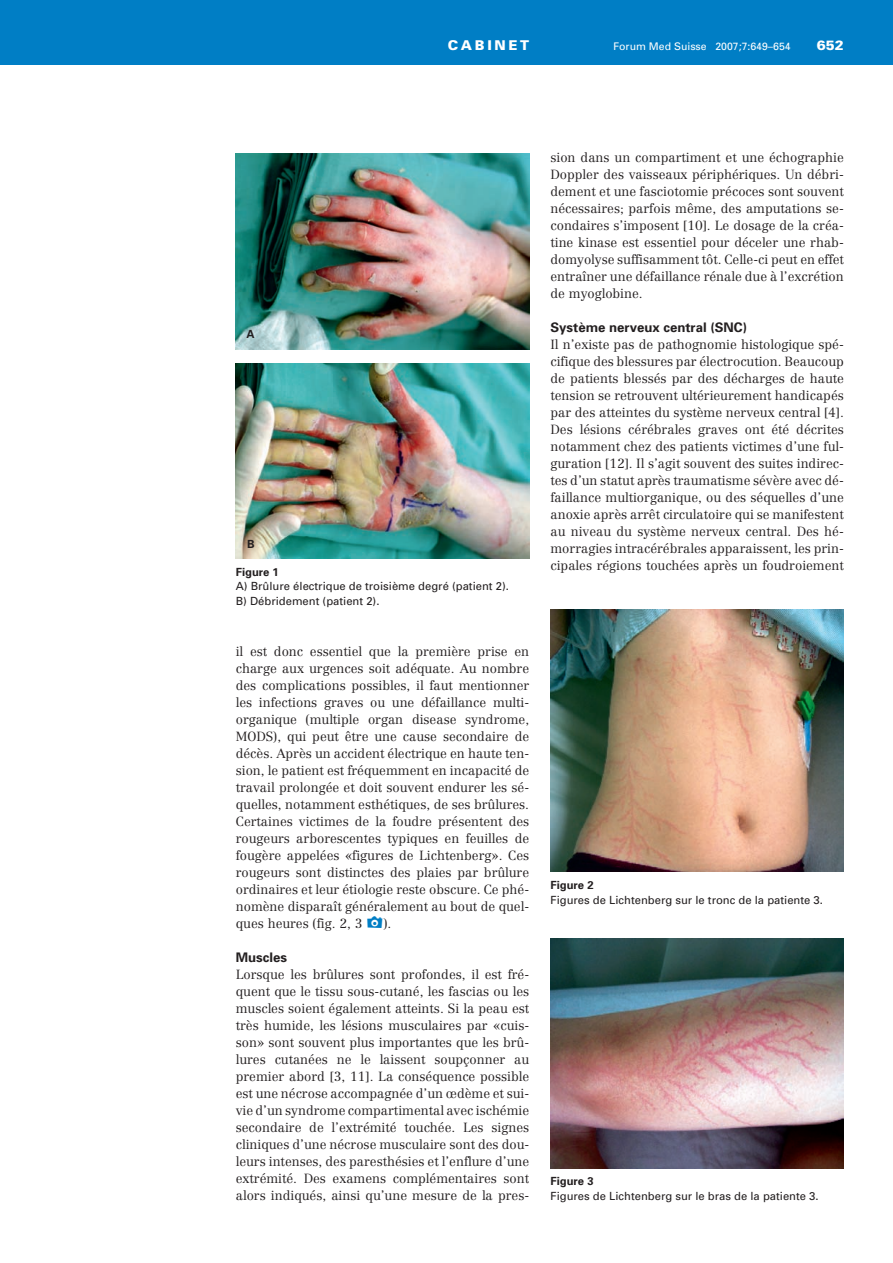
<style>
.page{position:relative;width:893px;height:1263px;background:#fff}
.page>*{position:absolute;margin:0;border:0;box-sizing:border-box;transform-origin:0 0}
.t1{font:900 13.5px "Univers";letter-spacing:.2em;color:#fff}
.t2{font:700 13.2px "Univers";color:#231f20}
.t3{font:300 13.05px/17px "Centennial";color:#231f20;text-align:justify}
.t4{font:11.25px/14.9px "Univers";color:#231f20}
.t5{font:700 11.25px "Univers";color:#231f20}
.t6{font:10.5px "Univers";color:#fff}
</style>
<div class="page">
<div style="left:0;top:0;width:893px;height:64px;background:#007ec5"></div>
<img style="left:550px;top:609px;width:294px;height:263px">
<img style="left:550px;top:938px;width:294px;height:230px">
<img style="left:236px;top:154px;width:293px;height:195px">
<img style="left:236px;top:363px;width:293px;height:196px">
<p class="t1" style="left:448px;top:40px;width:83px">CABINET</p>
<p class="t6" style="left:613px;top:42px;width:179px">Forum Med Suisse 2007;7:649–654</p>
<p class="t1" style="left:817px;top:40px;width:29px">652</p>
<p class="t5" style="left:246px;top:330px;width:10px">A</p>
<p class="t5" style="left:247px;top:539px;width:9px">B</p>
<p class="t5" style="left:236px;top:567px;width:45px">Figure 1</p>
<p class="t4" style="left:236px;top:580px;width:275px">A) Brûlure électrique de troisième degré (patient 2).<br>B) Débridement (patient 2).</p>
<p class="t3" style="left:236px;top:643px;width:295px">il est donc essentiel que la première prise en charge aux urgences soit adéquate. Au nombre des complications possibles, il faut mentionner les infections graves ou une défaillance multi&shy;organique (multiple organ disease syndrome, MODS), qui peut être une cause secondaire de décès. Après un accident électrique en haute ten&shy;sion, le patient est fréquemment en incapacité de travail prolongée et doit souvent endurer les sé&shy;quelles, notamment esthétiques, de ses brûlures.<br>Certaines victimes de la foudre présentent des rougeurs arborescentes typiques en feuilles de fougère appelées «figures de Lichtenberg». Ces rougeurs sont distinctes des plaies par brûlure ordinaires et leur étiologie reste obscure. Ce phé&shy;nomène disparaît généralement au bout de quel&shy;ques heures (fig. 2, 3</p>
<p class="t3" style="left:383px;top:916px;width:9px">).</p>
<p class="t2" style="left:236px;top:952px;width:53px">Muscles</p>
<p class="t3" style="left:236px;top:967px;width:295px">Lorsque les brûlures sont profondes, il est fré&shy;quent que le tissu sous-cutané, les fascias ou les muscles soient également atteints. Si la peau est très humide, les lésions musculaires par «cuis&shy;son» sont souvent plus importantes que les brû&shy;lures cutanées ne le laissent soupçonner au premier abord [3, 11]. La conséquence possible est une nécrose accompagnée d’un œdème et sui&shy;vie d’un syndrome compartimental avec ischémie secondaire de l’extrémité touchée. Les signes cliniques d’une nécrose musculaire sont des dou&shy;leurs intenses, des paresthésies et l’enflure d’une extrémité. Des examens complémentaires sont alors indiqués, ainsi qu’une mesure de la pres-</p>
<p class="t3" style="left:550px;top:150px;width:295px">sion dans un compartiment et une échographie Doppler des vaisseaux périphériques. Un débri&shy;dement et une fasciotomie précoces sont souvent nécessaires; parfois même, des amputations se&shy;condaires s’imposent [10]. Le dosage de la créa&shy;tine kinase est essentiel pour déceler une rhab&shy;domyolyse suffisamment tôt. Celle-ci peut en effet entraîner une défaillance rénale due à l’excrétion de myoglobine.</p>
<p class="t2" style="left:550px;top:322px;width:198px">Système nerveux central (SNC)</p>
<p class="t3" style="left:550px;top:337px;width:295px">Il n’existe pas de pathognomie histologique spé&shy;cifique des blessures par électrocution. Beaucoup de patients blessés par des décharges de haute tension se retrouvent ultérieurement handicapés par des atteintes du système nerveux central [4].<br>Des lésions cérébrales graves ont été décrites notamment chez des patients victimes d’une ful&shy;guration [12]. Il s’agit souvent des suites indirec&shy;tes d’un statut après traumatisme sévère avec dé&shy;faillance multiorganique, ou des séquelles d’une anoxie après arrêt circulatoire qui se manifestent au niveau du système nerveux central. Des hé&shy;morragies intracérébrales apparaissent, les prin&shy;cipales régions touchées après un foudroiement</p>
<p class="t5" style="left:550px;top:881px;width:45px">Figure 2</p>
<p class="t4" style="left:550px;top:893px;width:274px">Figures de Lichtenberg sur le tronc de la patiente 3.</p>
<p class="t5" style="left:550px;top:1176px;width:45px">Figure 3</p>
<p class="t4" style="left:550px;top:1189px;width:270px">Figures de Lichtenberg sur le bras de la patiente 3.</p>
</div>
